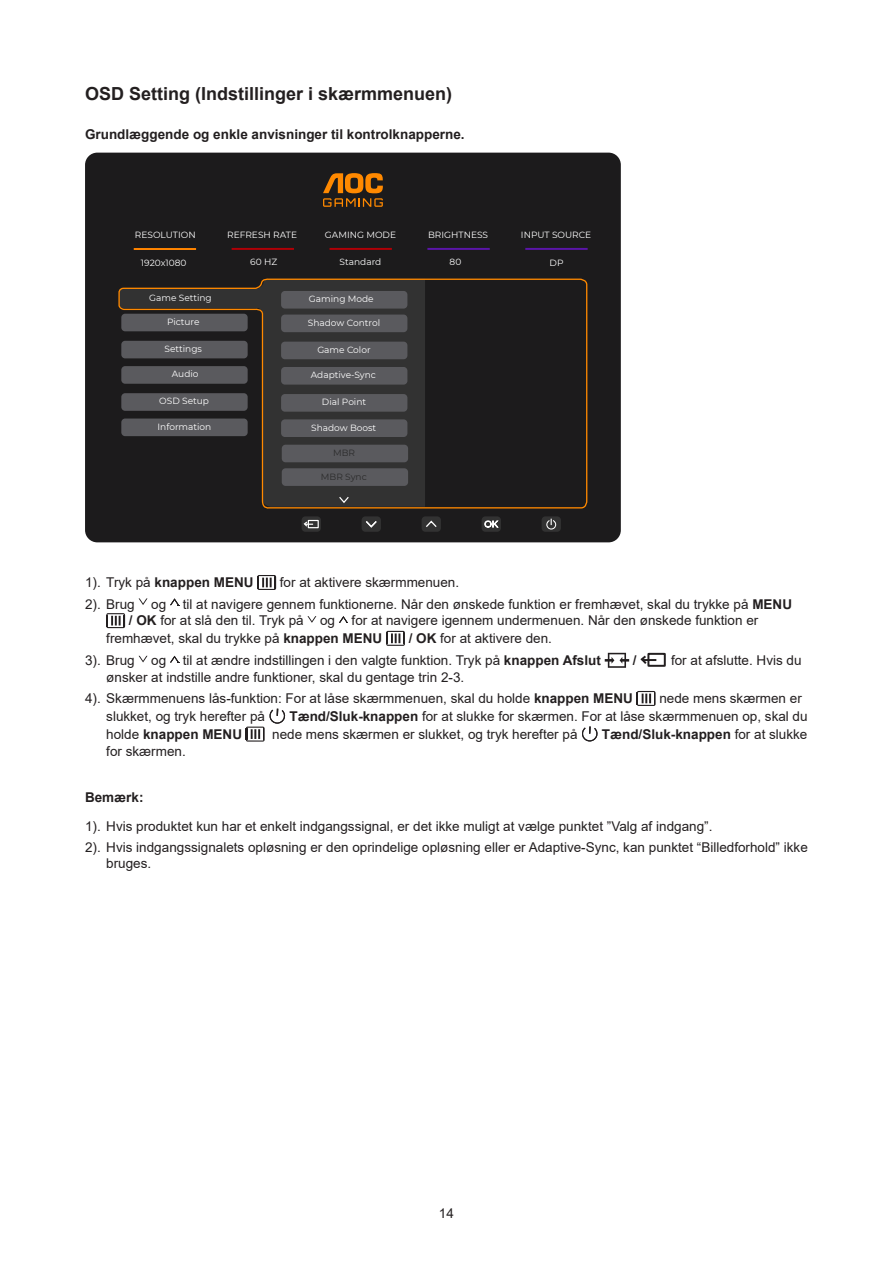
<style>
.page{position:relative;width:893px;height:1263px;background:#fff}
.page>*{position:absolute;margin:0;border:0;box-sizing:border-box;transform-origin:0 0}
.Heading_3{font:700 18px "Arial";color:#231f20}
.t1{font:13.5px/16.2px "Arial";color:#231f20}
.content_bold{font:700 13.5px "Arial";color:#231f20}
.t2{font:9px "Montserrat";color:#fff}
.t3{font:9px "Montserrat";color:#2b2b2b}
.s1{font-weight:400}
.s2{font-weight:700}
</style>
<div class="page">
<div style="left:85px;top:153px;width:536px;height:389px;background:#1c1b1c;border-radius:12px"></div>
<svg style="left:323px;top:173px;width:60px;height:34px"></svg>
<hr style="left:134px;top:248px;width:62px;height:2px;background:#ff8400">
<hr style="left:232px;top:248px;width:62px;height:2px;background:#b00006">
<hr style="left:427px;top:248px;width:63px;height:2px;background:#5a15a8">
<hr style="left:525px;top:248px;width:63px;height:2px;background:#5a15a8">
<svg style="left:118px;top:278px;width:470px;height:231px"></svg>
<div style="left:422px;top:516px;width:19px;height:16px;background:#383838;border-radius:4px"></div>
<svg style="left:426px;top:520px;width:11px;height:7px"></svg>
<div style="left:482px;top:516px;width:19px;height:16px;background:#383838;border-radius:4px"></div>
<svg style="left:484px;top:520px;width:15px;height:8px"></svg>
<div style="left:542px;top:516px;width:19px;height:16px;background:#383838;border-radius:4px"></div>
<svg style="left:546px;top:519px;width:10px;height:10px"></svg>
<svg style="left:302px;top:516px;width:19px;height:16px"></svg>
<div style="left:308px;top:520px;width:11px;height:8px;border:1px solid #fff"></div>
<svg style="left:302px;top:520px;width:12px;height:8px"></svg>
<div style="left:362px;top:516px;width:19px;height:16px;background:#383838;border-radius:4px"></div>
<svg style="left:366px;top:521px;width:11px;height:7px"></svg>
<svg style="left:338px;top:495px;width:12px;height:9px"></svg>
<hr style="left:330px;top:248px;width:62px;height:2px;background:#b00006">
<svg style="left:257px;top:575px;width:19px;height:15px"></svg>
<svg style="left:139px;top:598px;width:9px;height:7px"></svg>
<svg style="left:170px;top:598px;width:9px;height:7px"></svg>
<svg style="left:106px;top:613px;width:19px;height:15px"></svg>
<svg style="left:307px;top:616px;width:9px;height:7px"></svg>
<svg style="left:339px;top:616px;width:9px;height:7px"></svg>
<svg style="left:386px;top:631px;width:19px;height:15px"></svg>
<svg style="left:139px;top:656px;width:9px;height:6px"></svg>
<svg style="left:170px;top:656px;width:9px;height:6px"></svg>
<svg style="left:605px;top:653px;width:24px;height:15px"></svg>
<div style="left:647px;top:653px;width:19px;height:14px;border:2px solid #231f20"></div>
<svg style="left:640px;top:653px;width:18px;height:13px"></svg>
<svg style="left:637px;top:691px;width:19px;height:15px"></svg>
<svg style="left:246px;top:709px;width:40px;height:33px"></svg>
<svg style="left:582px;top:726px;width:16px;height:16px"></svg>
<p class="Heading_3" style="left:85px;top:81px;width:369px">OSD Setting (Indstillinger i skærmmenuen)</p>
<p class="content_bold" style="left:85px;top:125px;width:381px">Grundlæggende og enkle anvisninger til kontrolknapperne.</p>
<p class="t2" style="left:135px;top:228px;width:62px">RESOLUTION</p>
<p class="t2" style="left:141px;top:256px;width:47px">1920x1080</p>
<p class="t2" style="left:149px;top:292px;width:64px">Game Setting</p>
<p class="t2" style="left:167px;top:316px;width:34px">Picture</p>
<p class="t2" style="left:165px;top:343px;width:39px">Settings</p>
<p class="t2" style="left:172px;top:368px;width:28px">Audio</p>
<p class="t2" style="left:159px;top:395px;width:51px">OSD Setup</p>
<p class="t2" style="left:158px;top:420px;width:55px">Information</p>
<p class="t2" style="left:227px;top:228px;width:71px">REFRESH RATE</p>
<p class="t2" style="left:250px;top:256px;width:29px">60 HZ</p>
<p class="t2" style="left:325px;top:228px;width:73px">GAMING MODE</p>
<p class="t2" style="left:340px;top:256px;width:43px">Standard</p>
<p class="t2" style="left:309px;top:293px;width:66px">Gaming Mode</p>
<p class="t2" style="left:308px;top:316px;width:74px">Shadow Control</p>
<p class="t2" style="left:317px;top:343px;width:55px">Game Color</p>
<p class="t2" style="left:311px;top:369px;width:67px">Adaptive-Sync</p>
<p class="t2" style="left:322px;top:396px;width:46px">Dial Point</p>
<p class="t2" style="left:311px;top:421px;width:67px">Shadow Boost</p>
<p class="t3" style="left:333px;top:447px;width:23px">MBR</p>
<p class="t3" style="left:321px;top:470px;width:47px">MBR Sync</p>
<p class="t2" style="left:428px;top:228px;width:61px">BRIGHTNESS</p>
<p class="t2" style="left:450px;top:256px;width:13px">80</p>
<p class="t2" style="left:521px;top:228px;width:72px">INPUT SOURCE</p>
<p class="t2" style="left:550px;top:256px;width:15px">DP</p>
<p class="content_bold" style="left:85px;top:573px;width:170px"><span class="s1">1). Tryk på</span> knappen MENU</p>
<p class="t1" style="left:280px;top:574px;width:181px">for at aktivere skærmmenuen.</p>
<p class="t1" style="left:85px;top:596px;width:708px">2). Brug og til at navigere gennem funktionerne. Når den ønskede funktion er fremhævet, skal du trykke på <span class="s2">MENU</span></p>
<p class="t1" style="left:129px;top:612px;width:631px"><span class="s2">/ OK</span> for at slå den til. Tryk på og for at navigere igennem undermenuen. Når den ønskede funktion er</p>
<p class="t1" style="left:106px;top:630px;width:278px">fremhævet, skal du trykke på <span class="s2">knappen MENU</span></p>
<p class="t1" style="left:409px;top:630px;width:145px"><span class="s2">/ OK</span> for at aktivere den.</p>
<p class="t1" style="left:85px;top:652px;width:517px">3). Brug og til at ændre indstillingen i den valgte funktion. Tryk på <span class="s2">knappen Afslut</span></p>
<p class="content_bold" style="left:633px;top:651px;width:5px">/</p>
<p class="t1" style="left:671px;top:652px;width:132px">for at afslutte. Hvis du</p>
<p class="t1" style="left:106px;top:669px;width:359px">ønsker at indstille andre funktioner, skal du gentage trin 2-3.</p>
<p class="t1" style="left:85px;top:690px;width:549px">4). Skærmmenuens lås-funktion: For at låse skærmmenuen, skal du holde <span class="s2">knappen MENU</span></p>
<p class="t1" style="left:659px;top:690px;width:144px">nede mens skærmen er</p>
<p class="t1" style="left:106px;top:708px;width:160px">slukket, og tryk herefter på</p>
<p class="t1" style="left:289px;top:708px;width:520px"><span class="s2">Tænd/Sluk-knappen</span> for at slukke for skærmen. For at låse skærmmenuen op, skal du</p>
<p class="content_bold" style="left:106px;top:725px;width:137px"><span class="s1">holde</span> knappen MENU</p>
<p class="t1" style="left:272px;top:726px;width:307px">nede mens skærmen er slukket, og tryk herefter på</p>
<p class="content_bold" style="left:602px;top:725px;width:207px">Tænd/Sluk-knappen <span class="s1">for at slukke</span></p>
<p class="t1" style="left:106px;top:743px;width:81px">for skærmen.</p>
<p class="content_bold" style="left:85px;top:788px;width:60px">Bemærk:</p>
<p class="t1" style="left:85px;top:818px;width:629px">1). Hvis produktet kun har et enkelt indgangssignal, er det ikke muligt at vælge punktet ”Valg af indgang”.</p>
<p class="t1" style="left:106px;top:839px;width:703px;text-indent:-21px">2). Hvis indgangssignalets opløsning er den oprindelige opløsning eller er Adaptive-Sync, kan punktet “Billedforhold” ikke bruges.</p>
<p class="t1" style="left:439px;top:1205px;width:17px">14</p>
</div>
